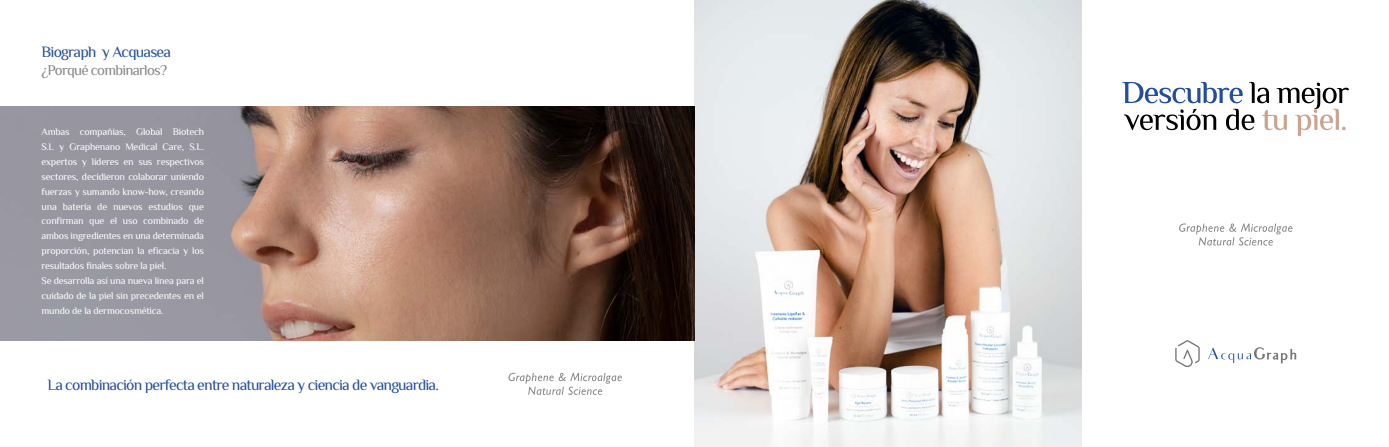
<style>
.page{position:relative;width:1389px;height:447px;background:#fff}
.page>*{position:absolute;margin:0;border:0;box-sizing:border-box;transform-origin:0 0}
.t1{font:15.75px "El Messiri";letter-spacing:-.05em;color:#234e9e}
.t2{font:14.88px "El Messiri";letter-spacing:-.05em;color:#878787}
.t3{font:10.06px/14.9px "El Messiri";letter-spacing:-.02em;color:#fff}
</style>
<div class="page">
<img style="left:694px;top:0;width:388px;height:446px">
<img style="left:0;top:107px;width:695px;height:233px">
<svg style="left:508px;top:372px;width:114px;height:22px"></svg>
<svg style="left:1179px;top:223px;width:113px;height:22px"></svg>
<svg style="left:1122px;top:82px;width:227px;height:54px"></svg>
<svg style="left:1175px;top:340px;width:25px;height:27px"></svg>
<svg style="left:1208px;top:347px;width:88px;height:16px"></svg>
<h1 class="t1" style="left:42px;top:41px;width:131px">Biograph y Acquasea</h1>
<h2 class="t2" style="left:42px;top:60px;width:127px">¿Porqué combinarlos?</h2>
<p class="t3" style="left:42px;top:125px;width:164px">Ambas compañías, Global Biotech S.L y Graphenano Medical Care, S.L. expertos y líderes en sus respectivos sectores, decidieron colaborar uniendo fuerzas y sumando know-how, creando una batería de nuevos estudios que confirman que el uso combinado de ambos ingredientes en una determinada proporción, potencian la eficacia y los resultados finales sobre la piel.<br>Se desarrolla así una nueva línea para el cuidado de la piel sin precedentes en el mundo de la dermocosmética.</p>
<h1 class="t1" style="left:47px;top:374px;width:393px">La combinación perfecta entre naturaleza y ciencia de vanguardia.</h1>
</div>
